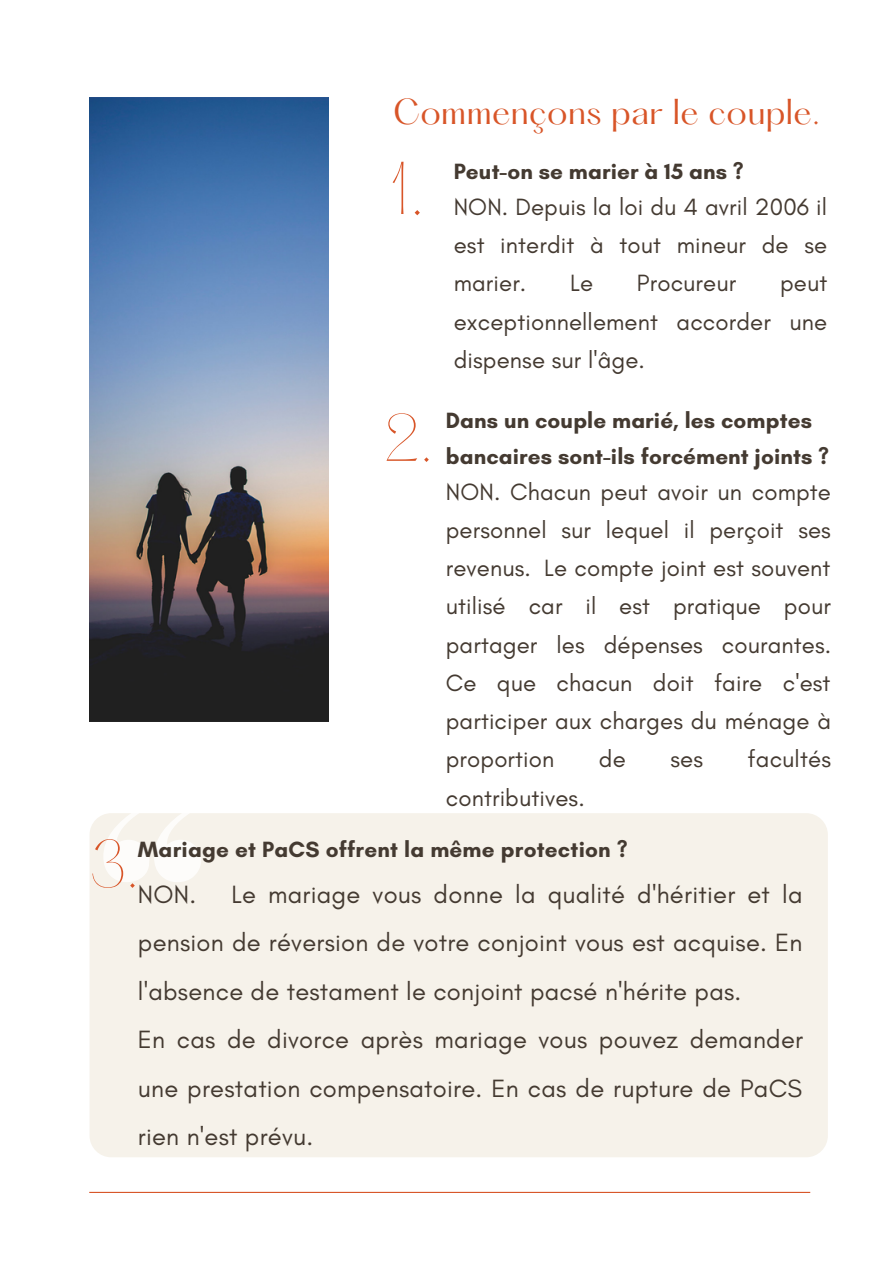
<style>
.page{position:relative;width:893px;height:1264px;background:#fff}
.page>*{position:absolute;margin:0;border:0;box-sizing:border-box;transform-origin:0 0}
.t1{font:200 65.25px "Hatton";color:#d85528}
.t2{font:200 58.05px "Hatton";color:#d85528}
.t3{font:31.5px "Hatton";letter-spacing:.01em;color:#d85528}
.t4{font:25.5px/48.3px "Glacial Indifference";letter-spacing:.01em;color:#443a31;text-align:justify}
.t5{font:24px/38.2px "Glacial Indifference";letter-spacing:.005em;color:#443a31;text-align:justify}
.t6{font:700 22.5px/36px "Glacial Indifference";letter-spacing:.005em;color:#443a31}
</style>
<div class="page">
<div style="left:89px;top:813px;width:738px;height:344px;background:#f6f2ea;border-radius:22px"></div>
<svg style="left:103px;top:813px;width:98px;height:69px"></svg>
<img style="left:89px;top:98px;width:239px;height:624px">
<hr style="left:89px;top:1191px;width:721px;height:1px;background:#d85528">
<p class="t3" style="left:393px;top:97px;width:428px">Commençons par le couple.</p>
<p class="t6" style="left:453px;top:153px;width:291px">Peut-on se marier à 15 ans ?</p>
<p class="t5" style="left:453px;top:187px;width:375px">NON. Depuis la loi du 4 avril 2006 il est interdit à tout mineur de se marier.</p>
<p class="t1" style="left:390px;top:158px;width:35px">1.</p>
<p class="t5" style="left:570px;top:264px;width:24px">Le</p>
<p class="t5" style="left:637px;top:264px;width:101px">Procureur</p>
<p class="t5" style="left:453px;top:264px;width:375px;text-indent:326px">peut exceptionnellement accorder une dispense sur l'âge.</p>
<p class="t6" style="left:446px;top:402px;width:385px">Dans un couple marié, les comptes bancaires sont-ils forcément joints ?</p>
<p class="t5" style="left:446px;top:472px;width:387px">NON. Chacun peut avoir un compte personnel sur lequel il perçoit ses revenus. Le compte joint est souvent utilisé car il est pratique pour partager les dépenses courantes.<br>Ce que chacun doit faire c'est participer aux charges du ménage à proportion</p>
<p class="t2" style="left:383px;top:411px;width:51px">2.</p>
<p class="t5" style="left:599px;top:740px;width:28px">de</p>
<p class="t5" style="left:670px;top:740px;width:34px">ses</p>
<p class="t5" style="left:747px;top:740px;width:85px">facultés</p>
<p class="t5" style="left:446px;top:778px;width:140px">contributives.</p>
<p class="t2" style="left:89px;top:836px;width:51px">3.</p>
<p class="t6" style="left:138px;top:831px;width:491px">Mariage et PaCS offrent la même protection ?</p>
<p class="t4" style="left:138px;top:870px;width:60px">NON.</p>
<p class="t4" style="left:138px;top:870px;width:666px;text-indent:93px">Le mariage vous donne la qualité d'héritier et la pension de réversion de votre conjoint vous est acquise. En l'absence de testament le conjoint pacsé n'hérite pas.</p>
<p class="t4" style="left:138px;top:1015px;width:666px">En cas de divorce après mariage vous pouvez demander une prestation compensatoire. En cas de rupture de PaCS rien n'est prévu.</p>
</div>
